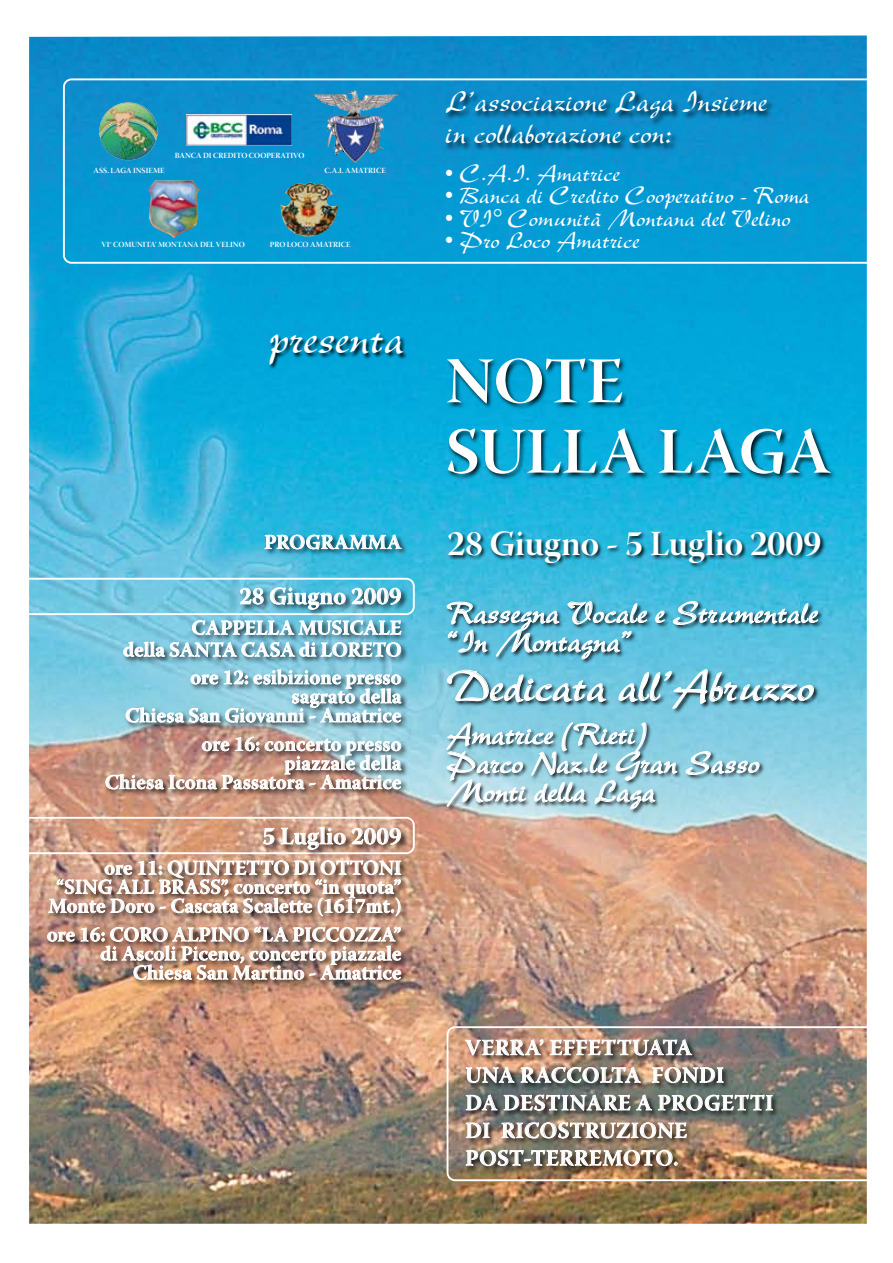
<style>
.page{position:relative;width:893px;height:1263px;background:#fff}
.page>*{position:absolute;margin:0;border:0;box-sizing:border-box;transform-origin:0 0}
.t1{font:64.8px/70.3px "Warnock Pro Bold Disp";color:#fff}
.t2{font:47.7px "New Berolina";color:#fff}
.t3{font:46.95px "New Berolina";color:#fff}
.t4{font:35.25px "Warnock Pro Bold Disp";color:#fff}
.t5{font:32.1px/28.7px "New Berolina";color:#fff}
.t6{font:31.2px/32px "New Berolina";color:#fff}
.t7{font:24.9px "New Berolina";color:#fff}
.t8{font:23.85px "Warnock Pro Bold Disp";letter-spacing:.02em;color:#fff}
.t9{font:21.9px/27.6px "Warnock Pro Bold Disp";letter-spacing:.04em;color:#fff}
.t10{font:19.95px/19px "Warnock Pro Bold Disp";letter-spacing:.02em;color:#fff;text-align:right}
.t11{font:7.8px "Warnock Pro Bold Disp";color:#fff}
</style>
<div class="page">
<img style="left:29px;top:36px;width:838px;height:1188px">
<img style="left:442px;top:82px;width:335px;height:79px">
<div style="left:63px;top:78px;width:830px;height:186px;border:2px solid #fff;border-radius:8px"></div>
<img style="left:99px;top:102px;width:59px;height:58px;border-radius:29px">
<img style="left:186px;top:115px;width:106px;height:30px">
<img style="left:148px;top:180px;width:52px;height:58px">
<img style="left:312px;top:91px;width:80px;height:72px">
<img style="left:279px;top:182px;width:59px;height:55px">
<img style="left:443px;top:345px;width:397px;height:175px">
<img style="left:445px;top:523px;width:384px;height:246px">
<img style="left:443px;top:593px;width:382px;height:233px">
<svg style="left:655px;top:610px;width:10px;height:13px"></svg>
<svg style="left:673px;top:601px;width:145px;height:24px;background:#66afc5"></svg>
<svg style="left:446px;top:601px;width:202px;height:59px;background:#68b2c8"></svg>
<svg style="left:447px;top:669px;width:159px;height:33px;background:#78b1c3"></svg>
<svg style="left:618px;top:669px;width:196px;height:40px;background:#71b1c3"></svg>
<img style="left:443px;top:715px;width:324px;height:102px">
<svg style="left:686px;top:751px;width:74px;height:24px;background:#94c0cd"></svg>
<svg style="left:446px;top:722px;width:231px;height:88px;background:#98c3cf"></svg>
<img style="left:461px;top:1033px;width:323px;height:155px">
<img style="left:465px;top:1032px;width:308px;height:140px">
<img style="left:265px;top:311px;width:146px;height:60px">
<div style="left:447px;top:1026px;width:436px;height:155px;border:2px solid #fff;border-radius:8px"></div>
<img style="left:44px;top:528px;width:368px;height:473px">
<svg style="left:264px;top:527px;width:138px;height:22px;background:#56b3cd"></svg>
<svg style="left:29px;top:578px;width:386px;height:83px;background:#7dc0d5"></svg>
<svg style="left:126px;top:669px;width:276px;height:58px;background:#94c0cd"></svg>
<img style="left:105px;top:736px;width:297px;height:53px">
<svg style="left:29px;top:817px;width:386px;height:101px;background:#c4a08e"></svg>
<svg style="left:47px;top:931px;width:28px;height:11px"></svg>
<img style="left:81px;top:926px;width:320px;height:58px">
<p class="t11" style="left:94px;top:166px;width:73px">ASS. LAGA INSIEME</p>
<p class="t11" style="left:175px;top:151px;width:131px">BANCA DI CREDITO COOPERATIVO</p>
<p class="t11" style="left:325px;top:166px;width:63px">C.A.I. AMATRICE</p>
<p class="t11" style="left:101px;top:240px;width:145px">VI° COMUNITA’ MONTANA DEL VELINO</p>
<p class="t11" style="left:270px;top:240px;width:82px">PRO LOCO AMATRICE</p>
<h2 class="t2" style="left:268px;top:309px;width:138px">presenta</h2>
<p class="t10" style="left:264px;top:532px;width:138px">PROGRAMMA</p>
<p class="t8" style="left:239px;top:582px;width:163px">28 Giugno 2009</p>
<p class="t10" style="left:123px;top:616px;width:280px;line-height:21.9px">CAPPELLA MUSICALE<br>della SANTA CASA di LORETO</p>
<p class="t10" style="left:126px;top:667px;width:277px">ore 12: esibizione presso sagrato della<br>Chiesa San Giovanni - Amatrice</p>
<p class="t10" style="left:105px;top:734px;width:298px">ore 16: concerto presso<br>piazzale della<br>Chiesa Icona Passatora - Amatrice</p>
<p class="t8" style="left:263px;top:822px;width:140px">5 Luglio 2009</p>
<p class="t10" style="left:49px;top:858px;width:354px">ore 11: QUINTETTO DI OTTONI “SING ALL BRASS”, concerto “in quota”<br>Monte Doro - Cascata Scalette (1617mt.)</p>
<p class="t10" style="left:47px;top:925px;width:356px">ore 16: CORO ALPINO “LA PICCOZZA” di Ascoli Piceno, concerto piazzale<br>Chiesa San Martino - Amatrice</p>
<h3 class="t6" style="left:445px;top:85px;width:323px">L’associazione Laga Insieme in collaborazione con:</h3>
<p class="t7" style="left:445px;top:158px;width:177px">• C.A.I. Amatrice</p>
<p class="t7" style="left:445px;top:180px;width:366px">• Banca di Credito Cooperativo - Roma</p>
<p class="t7" style="left:445px;top:203px;width:347px">• VI° Comunità Montana del Velino</p>
<p class="t7" style="left:445px;top:225px;width:197px">• Pro Loco Amatrice</p>
<h1 class="t1" style="left:446px;top:345px;width:387px">NOTE<br>SULLA LAGA</h1>
<h3 class="t4" style="left:447px;top:522px;width:376px">28 Giugno - 5 Luglio 2009</h3>
<h3 class="t5" style="left:446px;top:597px;width:373px">Rassegna Vocale e Strumentale “In Montagna”</h3>
<h3 class="t3" style="left:446px;top:657px;width:369px">Dedicata all’Abruzzo</h3>
<h3 class="t5" style="left:446px;top:719px;width:315px">Amatrice (Rieti)<br>Parco Naz.le Gran Sasso<br>Monti della Laga</h3>
<p class="t9" style="left:465px;top:1033px;width:309px">VERRA’ EFFETTUATA<br>UNA RACCOLTA FONDI<br>DA DESTINARE A PROGETTI<br>DI RICOSTRUZIONE<br>POST-TERREMOTO.</p>
</div>
